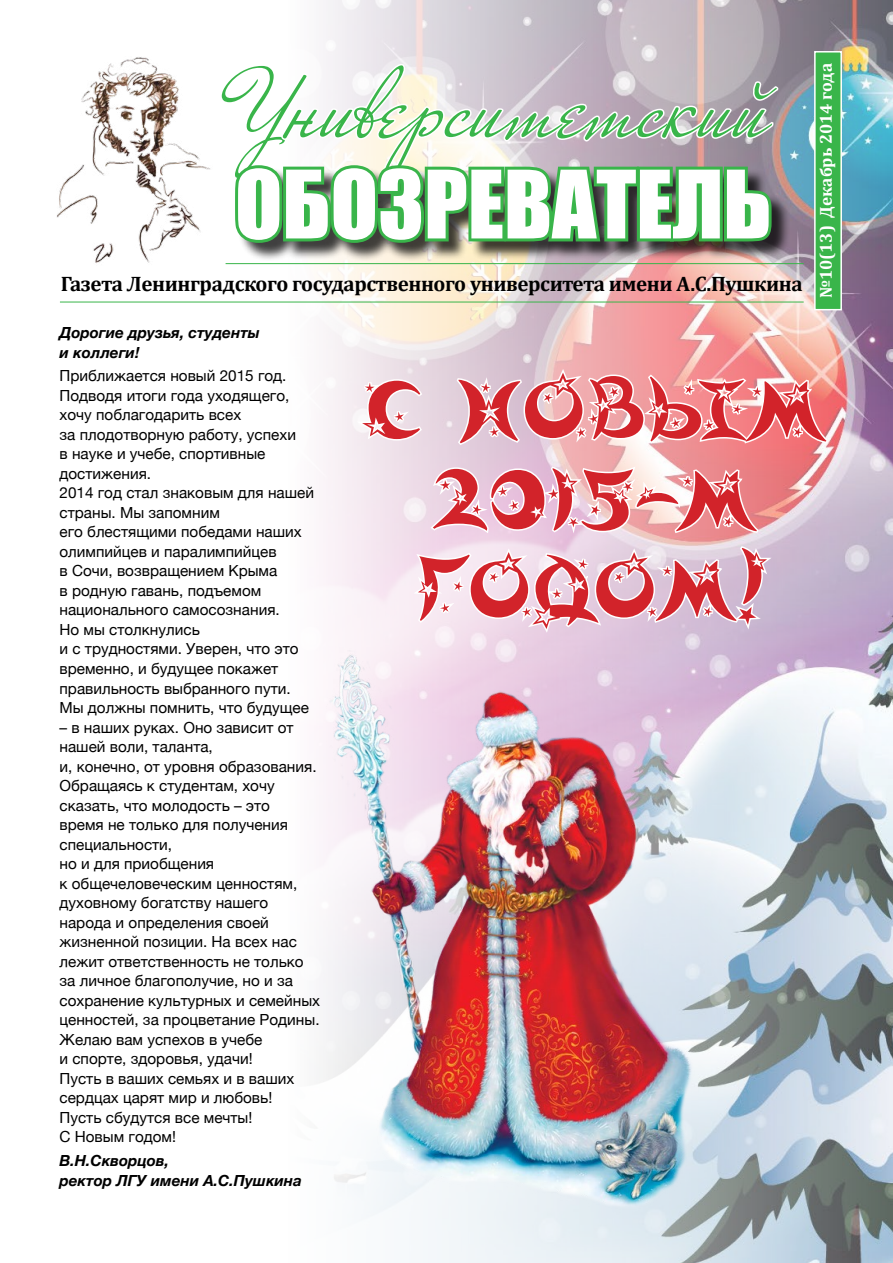
<style>
.page{position:relative;width:893px;height:1263px;background:#fff}
.page>*{position:absolute;margin:0;border:0;box-sizing:border-box;transform-origin:0 0}
.t1{font:126px "Nicolettascript";color:#39b54a;scale:.87 1}
.t2{font:87px "Impact";color:#fff}
.t3{font:78px/89.7px "Moonlight";color:#d2232a;text-align:center}
.t4{font:700 21px "Cambria";letter-spacing:-.02em;color:#000}
.t5{font:700 17.25px "Cambria";color:#fff}
.t6{font:15.3px/19.5px "Helvetica Neue";color:#000}
.t7{font:italic 700 15.3px/19.5px "Helvetica Neue";color:#000}
.s1{font-size:96px}
</style>
<div class="page">
<img style="left:253px;top:0;width:640px;height:1263px">
<img style="left:57px;top:57px;width:153px;height:206px">
<div style="left:815px;top:52px;width:26px;height:258px;background:#39b54a"></div>
<div style="left:814px;top:51px;width:28px;height:259px;border:2px solid #fff"></div>
<hr style="left:60px;top:302px;width:744px;height:1px;background:#39b54a">
<hr style="left:226px;top:263px;width:578px;height:1px;background:#39b54a">
<div style="left:238px;top:167px;width:552px;height:95px;background:#000;opacity:.75"></div>
<svg style="left:235px;top:62px;width:545px;height:185px"></svg>
<svg style="left:351px;top:368px;width:73px;height:74px"></svg>
<svg style="left:455px;top:365px;width:376px;height:85px"></svg>
<svg style="left:409px;top:464px;width:367px;height:172px"></svg>
<img style="left:302px;top:591px;width:439px;height:621px">
<p class="t5" style="left:814px;top:298px;width:237px;rotate:-90deg">№10(13) Декабрь 2014 года</p>
<h1 class="t1" style="left:238px;top:29px;width:611px"><span class="s1">У</span>ниверситетский</h1>
<h2 class="t2" style="left:235px;top:137px;width:538px">ОБОЗРЕВАТЕЛЬ</h2>
<h3 class="t4" style="left:61px;top:269px;width:743px">Газета Ленинградского государственного университета имени А.С.Пушкина</h3>
<p class="t7" style="left:60px;top:323px;width:202px">Дорогие друзья, студенты и коллеги!</p>
<p class="t6" style="left:60px;top:367px;width:256px">Приближается новый 2015 год.<br>Подводя итоги года уходящего, хочу поблагодарить всех<br>за плодотворную работу, успехи<br>в науке и учебе, спортивные достижения.<br>2014 год стал знаковым для нашей страны. Мы запомним<br>его блестящими победами наших олимпийцев и паралимпийцев<br>в Сочи, возвращением Крыма<br>в родную гавань, подъемом национального самосознания.<br>Но мы столкнулись<br>и с трудностями. Уверен, что это временно, и будущее покажет правильность выбранного пути.<br>Мы должны помнить, что будущее</p>
<p class="t6" style="left:60px;top:718px;width:262px">– в наших руках. Оно зависит от нашей воли, таланта,<br>и, конечно, от уровня образования.<br>Обращаясь к студентам, хочу сказать, что молодость – это<br>время не только для получения специальности,<br>но и для приобщения<br>к общечеловеческим ценностям, духовному богатству нашего народа и определения своей жизненной позиции. На всех нас лежит ответственность не только за личное благополучие, но и за сохранение культурных и семейных ценностей, за процветание Родины.<br>Желаю вам успехов в учебе<br>и спорте, здоровья, удачи!<br>Пусть в ваших семьях и в ваших сердцах царят мир и любовь!<br>Пусть сбудутся все мечты!<br>С Новым годом!</p>
<p class="t7" style="left:60px;top:1151px;width:244px">В.Н.Скворцов,<br>ректор ЛГУ имени А.С.Пушкина</p>
<h3 class="t3" style="left:362px;top:366px;width:462px">с новым<br>2015-м годом!</h3>
</div>
